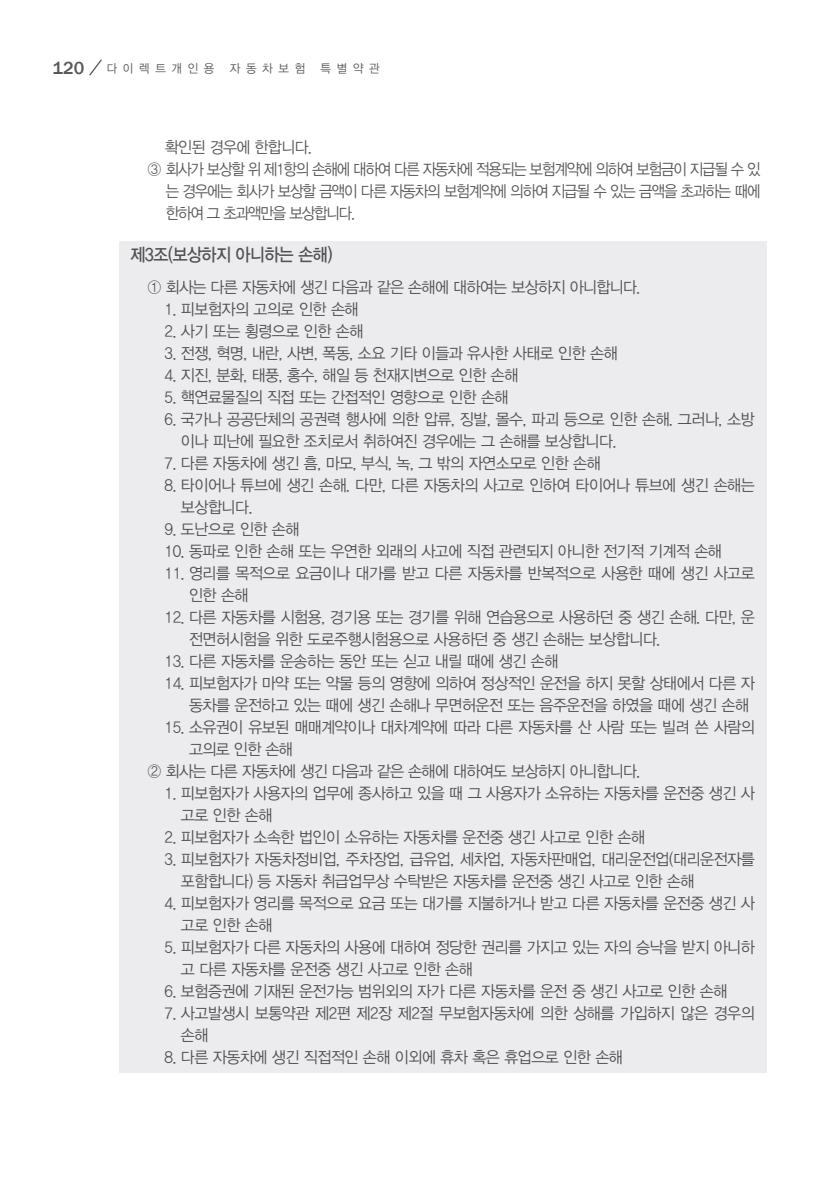
<style>
.page{position:relative;width:840px;height:1191px;background:#fff}
.page>*{position:absolute;margin:0;border:0;box-sizing:border-box;transform-origin:0 0}
.제1조{font:18px "YDVYGO Std 33";letter-spacing:-.03em;color:#57585a;scale:.9 1}
.본문_1{font:16px/22px "YDVYGO Std 32";letter-spacing:-.03em;color:#57585a;scale:.95 1}
.본문{font:16px/22px "YDVYGO Std 32";letter-spacing:-.04em;color:#57585a;text-align:justify;scale:.95 1}
.t1{font:12px "YDVYGO Std 12";letter-spacing:.5em;color:#57585a;scale:.95 1}
.s1{font-family:"Franklin Gothic";font-weight:500;font-size:18px}
</style>
<div class="page">
<svg style="left:89px;top:60px;width:13px;height:15px"></svg>
<div style="left:119px;top:241px;width:647px;height:831px;background:#ececee"></div>
<p class="t1" style="left:52px;top:62px;width:172px"><span class="s1">120</span> 다이렉트개인용</p>
<p class="t1" style="left:230px;top:62px;width:81px">자동차보험</p>
<p class="t1" style="left:320px;top:62px;width:64px">특별약관</p>
<p class="본문" style="left:165px;top:137px;width:156px">확인된 경우에 한합니다.</p>
<p class="본문" style="left:165px;top:159px;width:627px;text-indent:-18px">③ 회사가 보상할 위 제1항의 손해에 대하여 다른 자동차에 적용되는 보험계약에 의하여 보험금이 지급될 수 있 는 경우에는 회사가 보상할 금액이 다른 자동차의 보험계약에 의하여 지급될 수 있는 금액을 초과하는 때에 한하여 그 초과액만을 보상합니다.</p>
<p class="제1조" style="left:130px;top:246px;width:226px">제3조(보상하지 아니하는 손해)</p>
<p class="본문" style="left:147px;top:276px;width:520px">① 회사는 다른 자동차에 생긴 다음과 같은 손해에 대하여는 보상하지 아니합니다.</p>
<p class="본문_1" style="left:164px;top:298px;width:205px">1. 피보험자의 고의로 인한 손해</p>
<p class="본문_1" style="left:164px;top:320px;width:211px">2. 사기 또는 횡령으로 인한 손해</p>
<p class="본문_1" style="left:164px;top:342px;width:478px">3. 전쟁, 혁명, 내란, 사변, 폭동, 소요 기타 이들과 유사한 사태로 인한 손해</p>
<p class="본문_1" style="left:164px;top:364px;width:374px">4. 지진, 분화, 태풍, 홍수, 해일 등 천재지변으로 인한 손해</p>
<p class="본문_1" style="left:164px;top:386px;width:363px">5. 핵연료물질의 직접 또는 간접적인 영향으로 인한 손해</p>
<p class="본문_1" style="left:181px;top:408px;width:605px;text-indent:-16px">6. 국가나 공공단체의 공권력 행사에 의한 압류, 징발, 몰수, 파괴 등으로 인한 손해. 그러나, 소방 이나 피난에 필요한 조치로서 취하여진 경우에는 그 손해를 보상합니다.</p>
<p class="본문_1" style="left:164px;top:452px;width:460px">7. 다른 자동차에 생긴 흠, 마모, 부식, 녹, 그 밖의 자연소모로 인한 손해</p>
<p class="본문_1" style="left:181px;top:474px;width:605px;text-indent:-16px">8. 타이어나 튜브에 생긴 손해. 다만, 다른 자동차의 사고로 인하여 타이어나 튜브에 생긴 손해는 보상합니다.</p>
<p class="본문_1" style="left:164px;top:518px;width:143px">9. 도난으로 인한 손해</p>
<p class="본문_1" style="left:164px;top:540px;width:588px">10. 동파로 인한 손해 또는 우연한 외래의 사고에 직접 관련되지 아니한 전기적 기계적 손해</p>
<p class="본문_1" style="left:189px;top:562px;width:596px;text-indent:-24px">11. 영리를 목적으로 요금이나 대가를 받고 다른 자동차를 반복적으로 사용한 때에 생긴 사고로 인한 손해</p>
<p class="본문_1" style="left:189px;top:606px;width:596px;text-indent:-24px">12. 다른 자동차를 시험용, 경기용 또는 경기를 위해 연습용으로 사용하던 중 생긴 손해. 다만, 운 전면허시험을 위한 도로주행시험용으로 사용하던 중 생긴 손해는 보상합니다.</p>
<p class="본문_1" style="left:164px;top:650px;width:416px">13. 다른 자동차를 운송하는 동안 또는 싣고 내릴 때에 생긴 손해</p>
<p class="본문_1" style="left:189px;top:672px;width:596px;text-indent:-24px">14. 피보험자가 마약 또는 약물 등의 영향에 의하여 정상적인 운전을 하지 못할 상태에서 다른 자 동차를 운전하고 있는 때에 생긴 손해나 무면허운전 또는 음주운전을 하였을 때에 생긴 손해</p>
<p class="본문_1" style="left:189px;top:716px;width:596px;text-indent:-24px">15. 소유권이 유보된 매매계약이나 대차계약에 따라 다른 자동차를 산 사람 또는 빌려 쓴 사람의 고의로 인한 손해</p>
<p class="본문" style="left:147px;top:760px;width:520px">② 회사는 다른 자동차에 생긴 다음과 같은 손해에 대하여도 보상하지 아니합니다.</p>
<p class="본문_1" style="left:181px;top:782px;width:605px;text-indent:-16px">1. 피보험자가 사용자의 업무에 종사하고 있을 때 그 사용자가 소유하는 자동차를 운전중 생긴 사 고로 인한 손해</p>
<p class="본문_1" style="left:164px;top:826px;width:507px">2. 피보험자가 소속한 법인이 소유하는 자동차를 운전중 생긴 사고로 인한 손해</p>
<p class="본문_1" style="left:181px;top:848px;width:605px;text-indent:-16px">3. 피보험자가 자동차정비업, 주차장업, 급유업, 세차업, 자동차판매업, 대리운전업(대리운전자를 포함합니다) 등 자동차 취급업무상 수탁받은 자동차를 운전중 생긴 사고로 인한 손해</p>
<p class="본문_1" style="left:181px;top:892px;width:605px;text-indent:-16px">4. 피보험자가 영리를 목적으로 요금 또는 대가를 지불하거나 받고 다른 자동차를 운전중 생긴 사 고로 인한 손해</p>
<p class="본문_1" style="left:181px;top:936px;width:605px;text-indent:-16px">5. 피보험자가 다른 자동차의 사용에 대하여 정당한 권리를 가지고 있는 자의 승낙을 받지 아니하 고 다른 자동차를 운전중 생긴 사고로 인한 손해</p>
<p class="본문_1" style="left:164px;top:980px;width:593px">6. 보험증권에 기재된 운전가능 범위외의 자가 다른 자동차를 운전 중 생긴 사고로 인한 손해</p>
<p class="본문_1" style="left:181px;top:1002px;width:605px;text-indent:-16px">7. 사고발생시 보통약관 제2편 제2장 제2절 무보험자동차에 의한 상해를 가입하지 않은 경우의 손해</p>
<p class="본문_1" style="left:164px;top:1046px;width:483px">8. 다른 자동차에 생긴 직접적인 손해 이외에 휴차 혹은 휴업으로 인한 손해</p>
</div>
